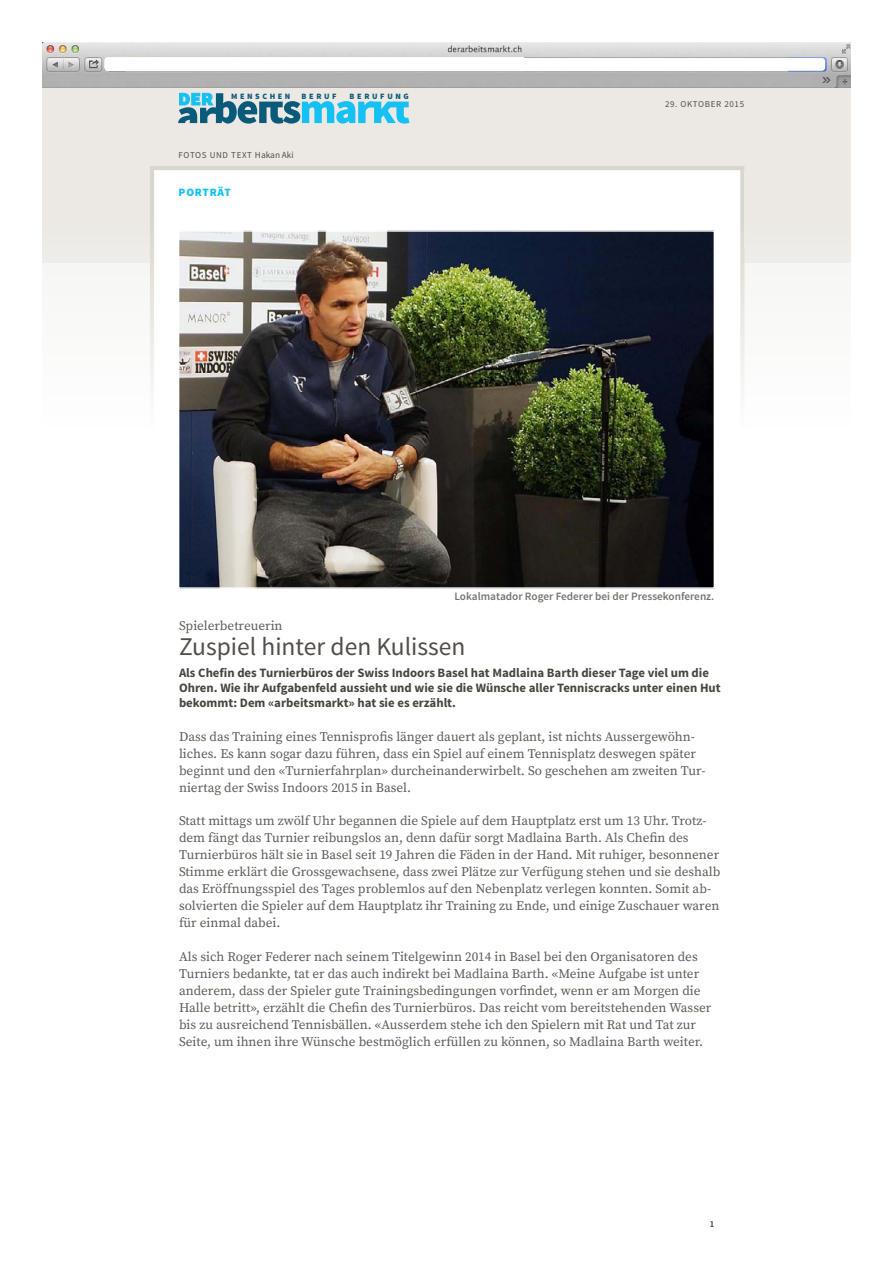
<style>
.page{position:relative;width:893px;height:1263px;background:#fff}
.page>*{position:absolute;margin:0;border:0;box-sizing:border-box;transform-origin:0 0}
.schlamm_titel_druck{font:25.5px "Source Sans Pro";color:#524e49}
.schlamm_artikel_gs{font:13.2px/17px "Source Serif Pro";color:#5c5f57}
.schlamm_artikeltitel{font:700 12.75px/15px "Source Sans Pro";color:#45473f}
.Legende{font:600 11.25px "Source Sans Pro";color:#75746d}
.übertitel{font:900 11.25px "Source Sans Pro";letter-spacing:.065em;color:#15c0f2}
.t1{font:9px "Source Sans Pro";letter-spacing:.07em;color:#524e49}
.t2{font:900 8.1px "Source Sans Pro";letter-spacing:.325em;color:#0a5a7a}
.s1{font-size:18px;color:#15c0f2}
.s2{font-size:9.3px}
</style>
<div class="page">
<div style="left:43px;top:87px;width:808px;height:178px;background:#ece9e4"></div>
<img style="left:43px;top:43px;width:216px;height:44px">
<img style="left:259px;top:43px;width:265px;height:44px">
<div style="left:105px;top:57px;width:728px;height:14px;background:#fff;border-radius:3px"></div>
<img style="left:524px;top:43px;width:326px;height:44px">
<div style="left:104px;top:58px;width:721px;height:13px;background:#fff;border-radius:3px"></div>
<div style="left:150px;top:166px;width:594px;height:778px;background:#fff;border:4px solid #dbd6cd"></div>
<div style="left:0;top:428px;width:893px;height:835px;background:#fff"></div>
<div style="left:259px;top:102px;width:8px;height:21px;background:#0a5a7a"></div>
<svg style="left:265px;top:101px;width:144px;height:23px"></svg>
<svg style="left:178px;top:93px;width:79px;height:31px"></svg>
<svg style="left:43px;top:216px;width:808px;height:212px"></svg>
<img style="left:181px;top:233px;width:531px;height:353px">
<div style="left:178px;top:230px;width:537px;height:359px;border:2px solid #fff"></div>
<p class="t2" style="left:178px;top:91px;width:114px"><span class="s1">DER</span> MENSCHEN</p>
<p class="t2" style="left:301px;top:91px;width:37px">BERUF</p>
<p class="t2" style="left:350px;top:91px;width:61px">BERUFUNG</p>
<p class="t1" style="left:179px;top:149px;width:117px">FOTOS UND TEXT <span class="s2">Hakan Aki</span></p>
<p class="übertitel" style="left:179px;top:184px;width:54px">PORTRÄT</p>
<p class="t1" style="left:665px;top:99px;width:81px">29. OKTOBER 2015</p>
<p class="Legende" style="left:454px;top:589px;width:261px">Lokalmatador Roger Federer bei der Pressekonferenz.</p>
<p class="schlamm_artikel_gs" style="left:179px;top:617px;width:105px">Spielerbetreuerin</p>
<p class="schlamm_titel_druck" style="left:179px;top:631px;width:288px">Zuspiel hinter den Kulissen</p>
<p class="schlamm_artikeltitel" style="left:179px;top:665px;width:543px">Als Chefin des Turnierbüros der Swiss Indoors Basel hat Madlaina Barth dieser Tage viel um die<br>Ohren. Wie ihr Aufgabenfeld aussieht und wie sie die Wünsche aller Tenniscracks unter einen Hut bekommt: Dem «arbeitsmarkt» hat sie es erzählt.</p>
<p class="schlamm_artikel_gs" style="left:179px;top:728px;width:528px">Dass das Training eines Tennisprofis länger dauert als geplant, ist nichts Aussergewöhn&shy;liches. Es kann sogar dazu führen, dass ein Spiel auf einem Tennisplatz deswegen später beginnt und den «Turnierfahrplan» durcheinanderwirbelt. So geschehen am zweiten Tur&shy;niertag der Swiss Indoors 2015 in Basel.</p>
<p class="schlamm_artikel_gs" style="left:179px;top:813px;width:543px">Statt mittags um zwölf Uhr begannen die Spiele auf dem Hauptplatz erst um 13 Uhr. Trotz&shy;dem fängt das Turnier reibungslos an, denn dafür sorgt Madlaina Barth. Als Chefin des Turnierbüros hält sie in Basel seit 19 Jahren die Fäden in der Hand. Mit ruhiger, besonnener Stimme erklärt die Grossgewachsene, dass zwei Plätze zur Verfügung stehen und sie deshalb das Eröffnungsspiel des Tages problemlos auf den Nebenplatz verlegen konnten. Somit ab&shy;solvierten die Spieler auf dem Hauptplatz ihr Training zu Ende, und einige Zuschauer waren für einmal dabei.</p>
<p class="schlamm_artikel_gs" style="left:179px;top:949px;width:534px">Als sich Roger Federer nach seinem Titelgewinn 2014 in Basel bei den Organisatoren des Turniers bedankte, tat er das auch indirekt bei Madlaina Barth. «Meine Aufgabe ist unter anderem, dass der Spieler gute Trainingsbedingungen vorfindet, wenn er am Morgen die Halle betritt», erzählt die Chefin des Turnierbüros. Das reicht vom bereitstehenden Wasser bis zu ausreichend Tennisbällen. «Ausserdem stehe ich den Spielern mit Rat und Tat zur Seite, um ihnen ihre Wünsche bestmöglich erfüllen zu können, so Madlaina Barth weiter.</p>
<p class="t1" style="left:710px;top:1218px;width:6px">1</p>
</div>
